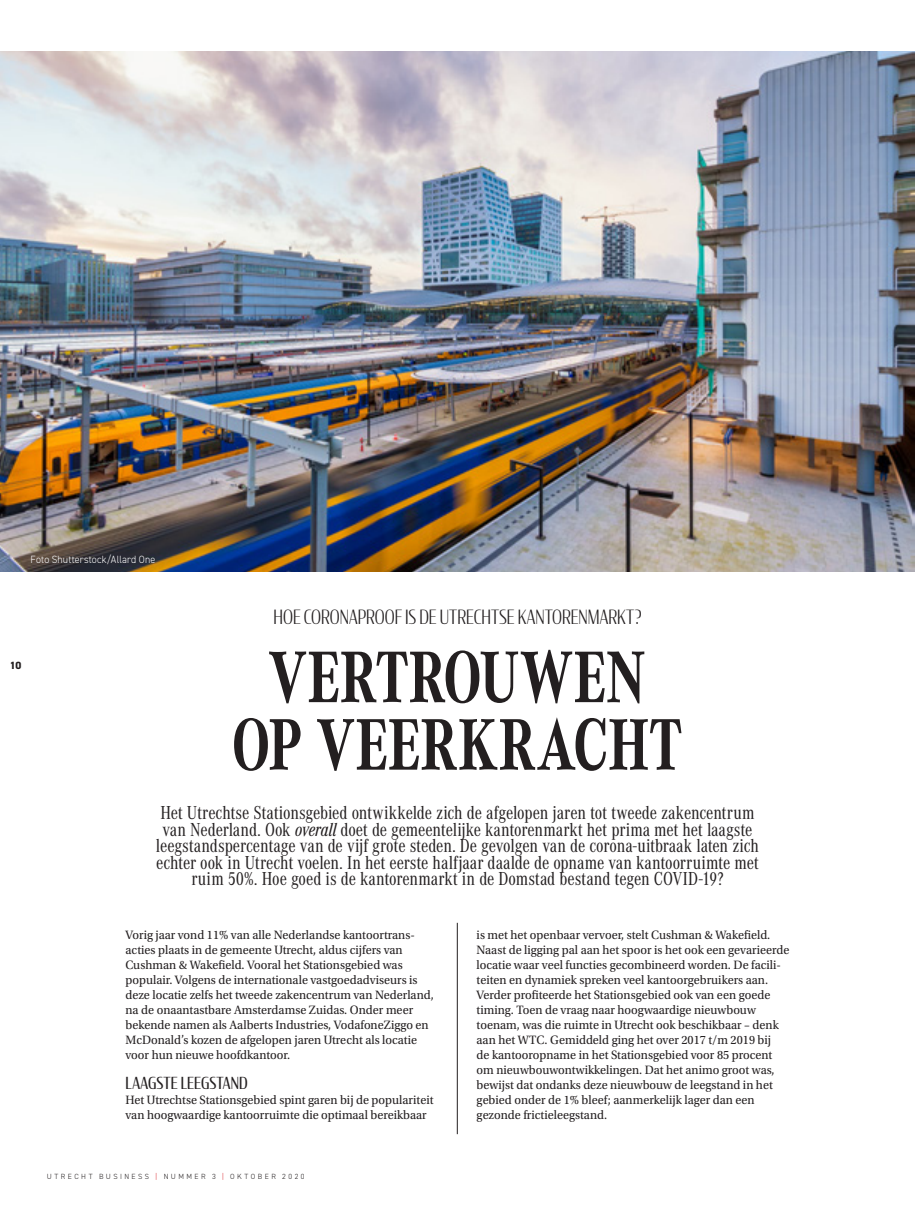
<style>
.page{position:relative;width:915px;height:1212px;background:#fff}
.page>*{position:absolute;margin:0;border:0;box-sizing:border-box;transform-origin:0 0}
.hoofdkop_corporate{font:700 75.6px "Corporate A Cond Pro";letter-spacing:-.015em;color:#231f20;scale:.95 1}
.intro_corperate{font:19.5px/16.5px "Corporate A Cond Pro";letter-spacing:-.01em;color:#231f20;text-align:center}
.bijkop{font:300 19.5px "Condor Cond";letter-spacing:-.005em;color:#231f20;scale:.95 1}
.platte_tekst{font:16.5px "Condor Cond";letter-spacing:.005em;color:#231f20;scale:.96 1}
.platte_tekst-2{font:12.75px/15px "Utopia Std";color:#231f20;scale:.96 1}
.fotbijschrift_dinn{font:300 10.5px "DIN2014";letter-spacing:.015em;color:#fff;scale:.95 1}
.t1{font:800 10.5px "DIN2014";color:#231f20}
.t2{font:300 7.5px "DIN2014";letter-spacing:.33em;color:#231f20}
.s1{font-style:italic}
.s2{color:#d81c23}
</style>
<div class="page">
<img style="left:0;top:51px;width:914px;height:521px">
<hr style="left:457px;top:923px;width:1px;height:211px;background:#231f20">
<p class="fotbijschrift_dinn" style="left:31px;top:553px;width:133px">Foto Shutterstock/Allard One</p>
<p class="t1" style="left:10px;top:658px;width:13px">10</p>
<p class="bijkop" style="left:273px;top:605px;width:388px">HOE CORONAPROOF IS DE UTRECHTSE KANTORENMARKT?</p>
<p class="hoofdkop_corporate" style="left:268px;top:625px;width:398px">VERTROUWEN</p>
<p class="hoofdkop_corporate" style="left:232px;top:693px;width:475px">OP VEERKRACHT</p>
<p class="intro_corperate" style="left:156px;top:804px;width:604px">Het Utrechtse Stationsgebied ontwikkelde zich de afgelopen jaren tot tweede zakencentrum van Nederland. Ook <span class="s1">overall</span> doet de gemeentelijke kantorenmarkt het prima met het laagste leegstandspercentage van de vijf grote steden. De gevolgen van de corona-uitbraak laten zich echter ook in Utrecht voelen. In het eerste halfjaar daalde de opname van kantoorruimte met ruim 50%. Hoe goed is de kantorenmarkt in de Domstad bestand tegen COVID-19?</p>
<p class="platte_tekst-2" style="left:125px;top:928px;width:322px">Vorig jaar vond 11% van alle Nederlandse kantoortrans&shy;acties plaats in de gemeente Utrecht, aldus cijfers van Cushman &amp; Wakefield. Vooral het Stationsgebied was populair. Volgens de internationale vastgoedadviseurs is deze locatie zelfs het tweede zakencentrum van Nederland, na de onaantastbare Amsterdamse Zuidas. Onder meer bekende namen als Aalberts Industries, VodafoneZiggo en McDonald’s kozen de afgelopen jaren Utrecht als locatie voor hun nieuwe hoofdkantoor.</p>
<p class="platte_tekst" style="left:125px;top:1073px;width:129px">LAAGSTE LEEGSTAND</p>
<p class="platte_tekst-2" style="left:125px;top:1093px;width:322px">Het Utrechtse Stationsgebied spint garen bij de populariteit van hoogwaardige kantoorruimte die optimaal bereikbaar</p>
<p class="platte_tekst-2" style="left:476px;top:928px;width:327px">is met het openbaar vervoer, stelt Cushman &amp; Wakefield.<br>Naast de ligging pal aan het spoor is het ook een gevarieerde locatie waar veel functies gecombineerd worden. De facili&shy;teiten en dynamiek spreken veel kantoorgebruikers aan.</p>
<p class="platte_tekst-2" style="left:476px;top:988px;width:316px">Verder profiteerde het Stationsgebied ook van een goede timing. Toen de vraag naar hoogwaardige nieuwbouw toenam, was die ruimte in Utrecht ook beschikbaar – denk aan het WTC. Gemiddeld ging het over 2017 t/m 2019 bij de kantooropname in het Stationsgebied voor 85 procent om nieuwbouwontwikkelingen. Dat het animo groot was, bewijst dat ondanks deze nieuwbouw de leegstand in het gebied onder de 1% bleef; aanmerkelijk lager dan een gezonde frictieleegstand.</p>
<p class="t2" style="left:47px;top:1172px;width:259px">UTRECHT BUSINESS <span class="s2">|</span> NUMMER 3 <span class="s2">|</span> OKTOBER 2020</p>
</div>
